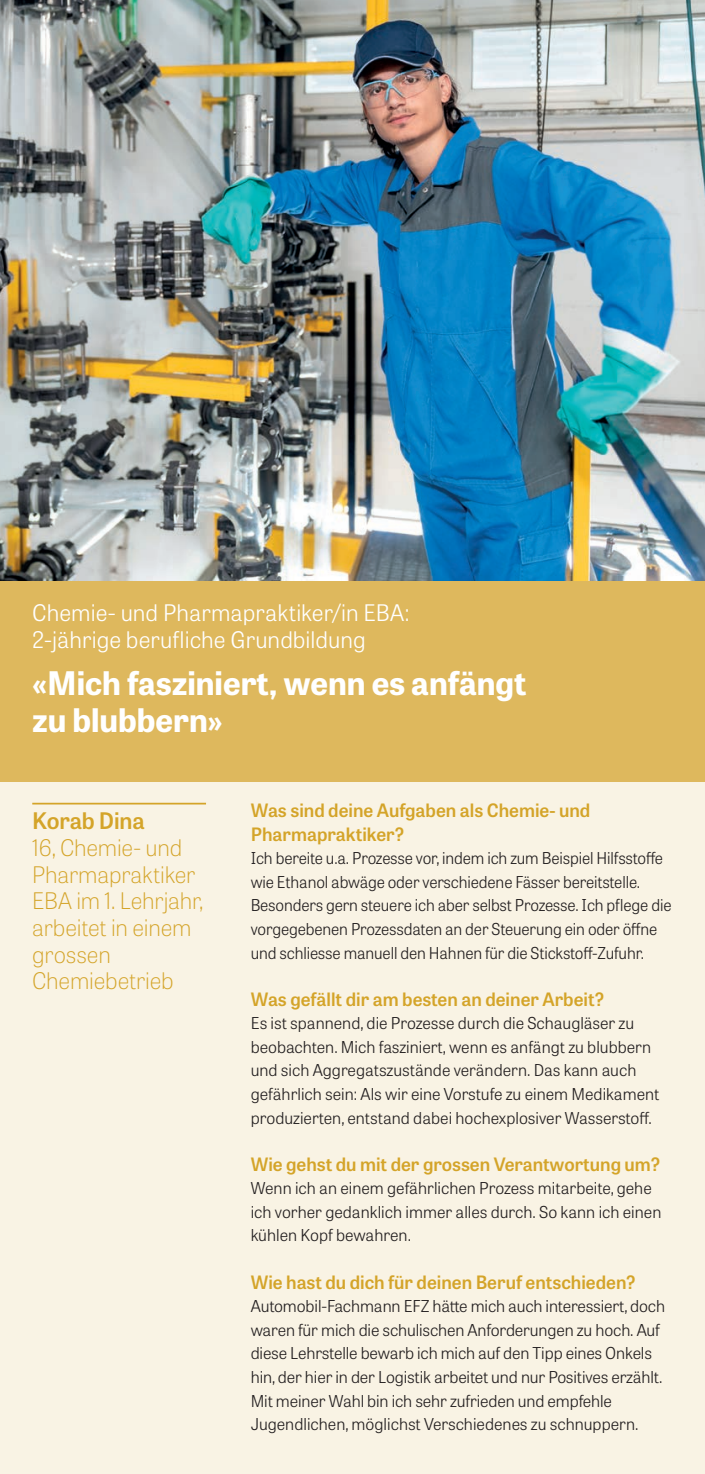
<style>
.page{position:relative;width:705px;height:1474px;background:#fff}
.page>*{position:absolute;margin:0;border:0;box-sizing:border-box;transform-origin:0 0}
.t1{font:700 32.38px/37.3px "Tablet Gothic";color:#fff}
.t2{font:100 22.75px/26.6px "Tablet Gothic";letter-spacing:-.01em;color:#d4a429}
.t3{font:300 22.75px/26.2px "Tablet Gothic";color:#fff}
.t4{font:600 22.75px "Tablet Gothic";letter-spacing:-.01em;color:#d4a429}
.t5{font:600 18.38px/23.6px "Tablet Gothic";color:#d4a429}
.t6{font:300 16.28px/23.6px "Tablet Gothic";letter-spacing:-.01em;color:#231f20}
</style>
<div class="page">
<div style="left:0;top:0;width:704px;height:1473px;background:#f9f3e4"></div>
<div style="left:0;top:580px;width:704px;height:201px;background:#deb85d"></div>
<hr style="left:32px;top:802px;width:174px;height:2px;background:#d4a429">
<img style="left:0;top:0;width:704px;height:580px">
<img style="left:0;top:0;width:1px;height:446px">
<h2 class="t3" style="left:32px;top:599px;width:378px">Chemie- und Pharmapraktiker/in EBA:<br>2-jährige berufliche Grundbildung</h2>
<h1 class="t1" style="left:32px;top:663px;width:495px">«Mich fasziniert, wenn es anfängt zu blubbern»</h1>
<h2 class="t4" style="left:32px;top:805px;width:114px">Korab Dina</h2>
<h2 class="t2" style="left:32px;top:833px;width:172px">16, Chemie- und<br>Pharmapraktiker<br>EBA im 1. Lehrjahr, arbeitet in einem grossen<br>Chemiebetrieb</h2>
<p class="t5" style="left:251px;top:797px;width:341px">Was sind deine Aufgaben als Chemie- und<br>Pharmapraktiker?</p>
<p class="t6" style="left:251px;top:846px;width:422px">Ich bereite u.a. Prozesse vor, indem ich zum Beispiel Hilfsstoffe wie Ethanol abwäge oder verschiedene Fässer bereitstelle.<br>Besonders gern steuere ich aber selbst Prozesse. Ich pflege die vorgegebenen Prozessdaten an der Steuerung ein oder öffne und schliesse manuell den Hahnen für die Stickstoff-Zufuhr.</p>
<p class="t5" style="left:251px;top:986px;width:355px">Was gefällt dir am besten an deiner Arbeit?</p>
<p class="t6" style="left:251px;top:1011px;width:410px">Es ist spannend, die Prozesse durch die Schaugläser zu beobachten. Mich fasziniert, wenn es anfängt zu blubbern und sich Aggregatszustände verändern. Das kann auch gefährlich sein: Als wir eine Vorstufe zu einem Medikament produzierten, entstand dabei hochexplosiver Wasserstoff.</p>
<p class="t5" style="left:251px;top:1151px;width:411px">Wie gehst du mit der grossen Verantwortung um?</p>
<p class="t6" style="left:251px;top:1176px;width:412px">Wenn ich an einem gefährlichen Prozess mitarbeite, gehe ich vorher gedanklich immer alles durch. So kann ich einen kühlen Kopf bewahren.</p>
<p class="t5" style="left:251px;top:1269px;width:386px">Wie hast du dich für deinen Beruf entschieden?</p>
<p class="t6" style="left:251px;top:1293px;width:416px">Automobil-Fachmann EFZ hätte mich auch interessiert, doch waren für mich die schulischen Anforderungen zu hoch. Auf diese Lehrstelle bewarb ich mich auf den Tipp eines Onkels hin, der hier in der Logistik arbeitet und nur Positives erzählt.<br>Mit meiner Wahl bin ich sehr zufrieden und empfehle Jugendlichen, möglichst Verschiedenes zu schnuppern.</p>
</div>
